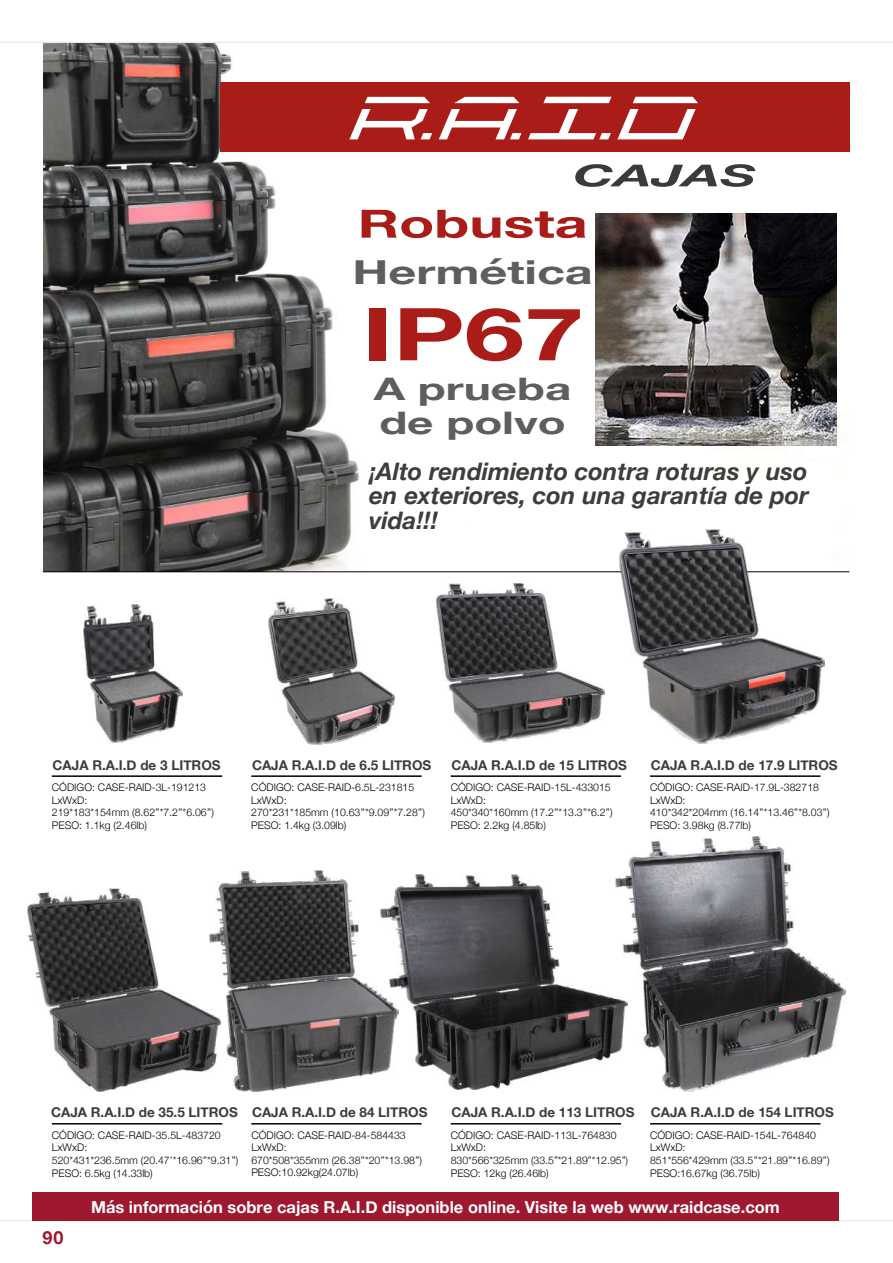
<style>
.page{position:relative;width:893px;height:1263px;background:#fff}
.page>*{position:absolute;margin:0;border:0;box-sizing:border-box;transform-origin:0 0}
.t1{font:700 72.9px "Helvetica Neue";color:#aa1c17;scale:1.47 1}
.t2{font:italic 63.3px "Quick Tech";color:#fff}
.t3{font:700 39px "Helvetica Neue";color:#aa1c17;scale:1.47 1}
.t4{font:700 33px "Helvetica Neue";color:#5e5e5e;scale:1.47 1}
.t5{font:700 31.05px/34.2px "Helvetica Neue";color:#5e5e5e;scale:1.47 1}
.t6{font:italic 700 30.3px "Helvetica Neue";color:#3a393d;scale:1.82 1}
.t7{font:italic 700 24.15px/24.2px "Helvetica Neue";color:#3d3e3a;text-align:justify}
.t8{font:700 18px "Helvetica Neue";color:#9e1830}
.t9{font:700 16.5px "Helvetica Neue";color:#fff}
.t10{font:700 13.5px "Helvetica Neue";color:#3c3c3b}
.t11{font:300 10.5px/12.6px "Helvetica Neue";color:#000}
.s1{font-style:inherit}
</style>
<div class="page">
<svg style="left:0;top:42px;width:893px;height:1px"></svg>
<svg style="left:0;top:1220px;width:893px;height:1px"></svg>
<img style="left:218px;top:870px;width:162px;height:222px">
<img style="left:44px;top:43px;width:793px;height:528px">
<div style="left:220px;top:82px;width:629px;height:70px;background:#aa1c17"></div>
<img style="left:596px;top:214px;width:240px;height:232px">
<hr style="left:43px;top:571px;width:806px;height:1px;background:#000">
<hr style="left:52px;top:775px;width:170px;height:2px;background:#000">
<img style="left:83px;top:605px;width:99px;height:137px">
<img style="left:269px;top:598px;width:126px;height:146px">
<img style="left:437px;top:584px;width:168px;height:158px">
<hr style="left:251px;top:775px;width:171px;height:2px;background:#000">
<hr style="left:451px;top:775px;width:170px;height:2px;background:#000">
<hr style="left:650px;top:775px;width:170px;height:2px;background:#000">
<img style="left:620px;top:530px;width:205px;height:213px">
<hr style="left:52px;top:1123px;width:170px;height:1px;background:#000">
<hr style="left:251px;top:1123px;width:171px;height:1px;background:#000">
<hr style="left:451px;top:1123px;width:170px;height:1px;background:#000">
<hr style="left:650px;top:1123px;width:170px;height:1px;background:#000">
<img style="left:27px;top:888px;width:193px;height:204px">
<img style="left:623px;top:837px;width:223px;height:254px">
<img style="left:380px;top:875px;width:247px;height:215px">
<div style="left:32px;top:1193px;width:807px;height:28px;background:#9e1830"></div>
<h2 class="t2" style="left:348px;top:80px;width:341px">R.A.I.D</h2>
<h3 class="t6" style="left:573px;top:157px;width:102px">CAJAS</h3>
<h3 class="t3" style="left:358px;top:200px;width:158px">Robust<span class="s1">a</span></h3>
<h3 class="t4" style="left:352px;top:246px;width:165px">Hermética</h3>
<h1 class="t1" style="left:361px;top:289px;width:153px">IP67</h1>
<h3 class="t5" style="left:374px;top:372px;width:136px">A prueba de polvo</h3>
<h3 class="t7" style="left:369px;top:460px;width:441px">¡Alto rendimiento contra roturas y <span class="s1">uso </span>en exteriores<span class="s1">,</span> con una garantía de por vida!!<span class="s1">!</span></h3>
<p class="t10" style="left:53px;top:754px;width:170px">CAJA R.A.I.D de 3 LITROS</p>
<p class="t11" style="left:52px;top:780px;width:164px">CÓDIGO: CASE-RAID-3L-191213<br>LxWxD:<br>219*183*154mm (8.62’’*7.2’’*6.06’’)<br>PESO: 1.1kg (2.46lb)</p>
<p class="t10" style="left:252px;top:754px;width:181px">CAJA R.A.I.D de 6.5 LITROS</p>
<p class="t11" style="left:251px;top:780px;width:175px">CÓDIGO: CASE-RAID-6.5L-231815<br>LxWxD:<br>270*231*185mm (10.63’’*9.09’’*7.28’’)<br>PESO: 1.4kg (3.09lb)</p>
<p class="t10" style="left:451px;top:754px;width:177px">CAJA R.A.I.D de 15 LITROS</p>
<p class="t11" style="left:451px;top:780px;width:164px">CÓDIGO: CASE-RAID-15L-433015<br>LxWxD:<br>450*340*160mm (17.2’’*13.3’’*6.2’’)<br>PESO: 2.2kg (4.85lb)</p>
<p class="t10" style="left:651px;top:754px;width:188px">CAJA R.A.I.D de 17.9 LITROS</p>
<p class="t11" style="left:650px;top:780px;width:181px">CÓDIGO: CASE-RAID-17.9L-382718<br>LxWxD:<br>410*342*204mm (16.14’’*13.46’’*8.03’’)<br>PESO: 3.98kg (8.77lb)</p>
<p class="t10" style="left:51px;top:1102px;width:188px">CAJA R.A.I.D de <span class="s1">35.5 LITR</span>OS</p>
<p class="t11" style="left:52px;top:1128px;width:188px">CÓDIGO: CASE-RAID-35.5L-483720<br>LxWxD:<br>520*431*236.5mm (20.47’*16.96’’*9.31’’)<br>PESO: 6.5kg (14.33lb)</p>
<p class="t10" style="left:252px;top:1102px;width:177px">CAJA R.A.I.D de 84 LITROS</p>
<p class="t11" style="left:251px;top:1128px;width:172px">CÓDIGO: CASE-RAID-84-584433<br>LxWxD:<br>670*508*355mm (26.38’’*20’’*13.98’’)<br>PESO:10.92kg(24.07lb)</p>
<p class="t10" style="left:451px;top:1102px;width:185px">CAJA R.A.I.D de 113 LITROS</p>
<p class="t11" style="left:451px;top:1128px;width:179px">CÓDIGO: CASE-RAID-113L-764830<br>LxWxD:<br>830*566*325mm (33.5”*21.89”*12.95”)<br>PESO: 12kg (26.46lb)</p>
<p class="t10" style="left:651px;top:1102px;width:185px">CAJA R.A.I.D de 154 LITROS</p>
<p class="t11" style="left:650px;top:1128px;width:181px">CÓDIGO: CASE-RAID-154L-764840<br>LxWxD:<br>851*556*429mm (33.5’’*21.89’’*16.89’’)<br>PESO:16.67kg (36.75lb)</p>
<h3 class="t8" style="left:43px;top:1224px;width:22px">90</h3>
<h3 class="t9" style="left:91px;top:1194px;width:690px"><span class="s1">M</span>ás <span class="s1">informa</span>ción sobre cajas R.A.I.D disponible <span class="s1">online. Visit</span>e la web <span class="s1">www.raidcase.com</span></h3>
</div>
